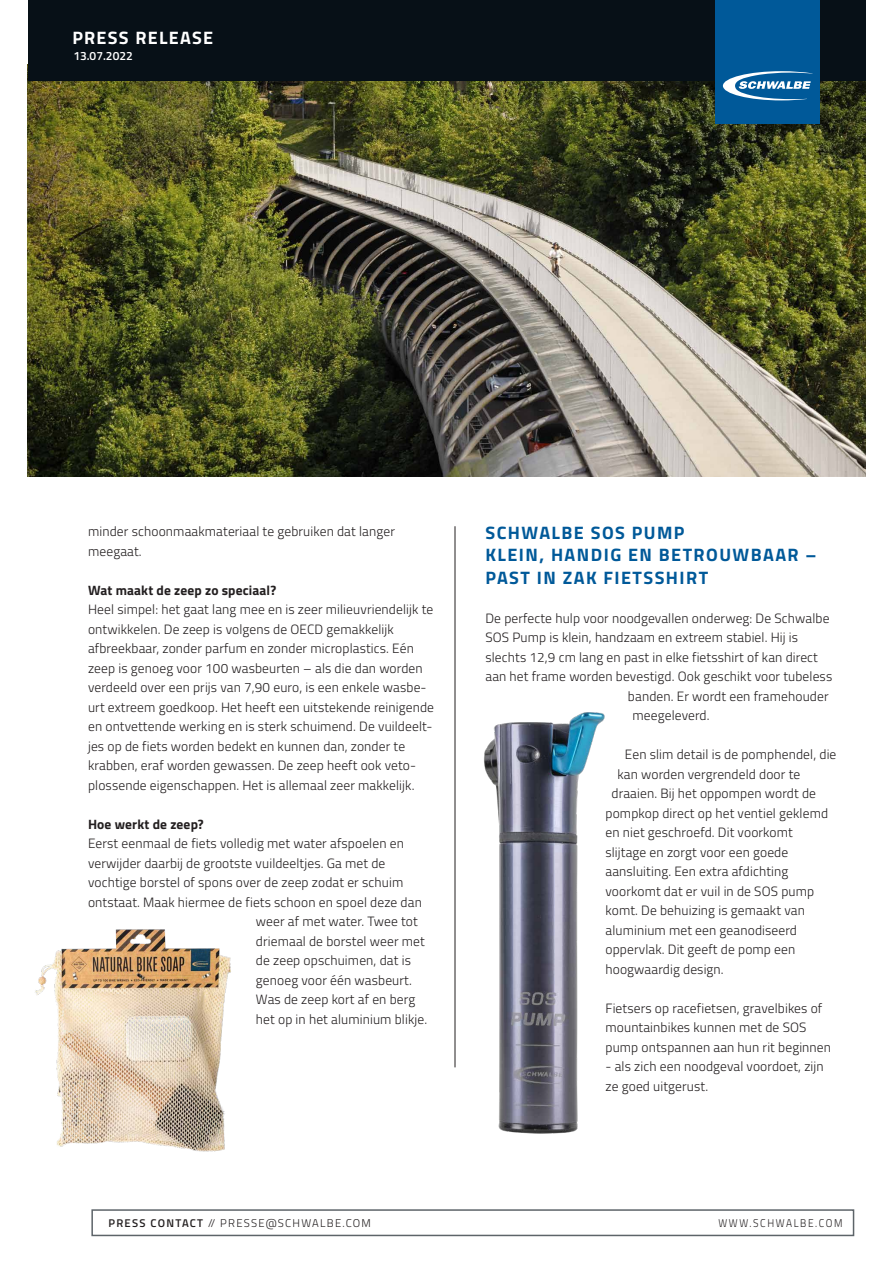
<style>
.page{position:relative;width:893px;height:1263px;background:#fff}
.page>*{position:absolute;margin:0;border:0;box-sizing:border-box;transform-origin:0 0}
.t1{font:700 18px/22.5px "Titillium";letter-spacing:.08em;color:#005999}
.t2{font:700 18px "Titillium";letter-spacing:.07em;color:#fff}
.t3{font:300 13.5px/19.5px "Titillium";letter-spacing:.01em;color:#231f20}
.t4{font:700 13.5px "Titillium";letter-spacing:.01em;color:#231f20}
.t5{font:600 12px "Titillium";color:#fff}
.t6{font:300 11.25px "Titillium";letter-spacing:.11em;color:#231f20}
.t7{font:300 11.25px "Titillium";letter-spacing:.16em;color:#231f20;scale:.9 1}
.s1{font-weight:600}
</style>
<div class="page">
<img style="left:28px;top:81px;width:837px;height:395px">
<div style="left:28px;top:0;width:837px;height:81px;background:#071017"></div>
<div style="left:715px;top:0;width:105px;height:123px;background:#005999"></div>
<svg style="left:723px;top:71px;width:89px;height:29px"></svg>
<img style="left:454px;top:695px;width:151px;height:439px">
<img style="left:35px;top:929px;width:196px;height:223px">
<hr style="left:455px;top:526px;width:1px;height:541px;background:#231f20">
<div style="left:91px;top:1209px;width:763px;height:27px;background:#fff;border:2px solid #5d6469"></div>
<h1 class="t2" style="left:72px;top:24px;width:142px">PRESS RELEASE</h1>
<p class="t5" style="left:73px;top:47px;width:61px">13.07.2022</p>
<p class="t3" style="left:88px;top:521px;width:308px">minder schoonmaakmateriaal te gebruiken dat langer meegaat.</p>
<p class="t4" style="left:88px;top:580px;width:190px">Wat maakt de zeep zo speciaal?</p>
<p class="t3" style="left:88px;top:599px;width:347px">Heel simpel: het gaat lang mee en is zeer milieuvriendelijk te ontwikkelen. De zeep is volgens de OECD gemakkelijk afbreekbaar, zonder parfum en zonder microplastics. Eén zeep is genoeg voor 100 wasbeurten – als die dan worden verdeeld over een prijs van 7,90 euro, is een enkele wasbe&shy;urt extreem goedkoop. Het heeft een uitstekende reinigende en ontvettende werking en is sterk schuimend. De vuildeelt&shy;jes op de fiets worden bedekt en kunnen dan, zonder te krabben, eraf worden gewassen. De zeep heeft ook veto&shy;plossende eigenschappen. Het is allemaal zeer makkelijk.</p>
<p class="t4" style="left:88px;top:814px;width:117px">Hoe werkt de zeep?</p>
<p class="t3" style="left:88px;top:833px;width:317px">Eerst eenmaal de fiets volledig met water afspoelen en</p>
<p class="t3" style="left:88px;top:853px;width:299px">verwijder daarbij de grootste vuildeeltjes. Ga met de</p>
<p class="t3" style="left:88px;top:872px;width:317px">vochtige borstel of spons over de zeep zodat er schuim</p>
<p class="t3" style="left:88px;top:892px;width:335px">ontstaat. Maak hiermee de fiets schoon en spoel deze dan</p>
<p class="t3" style="left:256px;top:911px;width:163px">weer af met water. Twee tot</p>
<p class="t3" style="left:256px;top:931px;width:170px">driemaal de borstel weer met</p>
<p class="t3" style="left:256px;top:950px;width:156px">de zeep opschuimen, dat is</p>
<p class="t3" style="left:256px;top:970px;width:157px">genoeg voor één wasbeurt.</p>
<p class="t3" style="left:256px;top:989px;width:161px">Was de zeep kort af en berg</p>
<p class="t3" style="left:256px;top:1009px;width:173px">het op in het aluminium blikje.</p>
<h1 class="t1" style="left:485px;top:520px;width:333px">SCHWALBE SOS PUMP<br>KLEIN, HANDIG EN BETROUWBAAR –<br>PAST IN ZAK FIETSSHIRT</h1>
<p class="t3" style="left:485px;top:607px;width:346px">De perfecte hulp voor noodgevallen onderweg: De Schwalbe</p>
<p class="t3" style="left:485px;top:627px;width:314px">SOS Pump is klein, handzaam en extreem stabiel. Hij is</p>
<p class="t3" style="left:485px;top:646px;width:334px">slechts 12,9 cm lang en past in elke fietsshirt of kan direct</p>
<p class="t3" style="left:485px;top:666px;width:348px">aan het frame worden bevestigd. Ook geschikt voor tubeless</p>
<p class="t3" style="left:628px;top:685px;width:202px">banden. Er wordt een framehouder</p>
<p class="t3" style="left:632px;top:705px;width:79px">meegeleverd.</p>
<p class="t3" style="left:625px;top:744px;width:213px">Een slim detail is de pomphendel, die</p>
<p class="t3" style="left:617px;top:763px;width:184px">kan worden vergrendeld door te</p>
<p class="t3" style="left:611px;top:783px;width:206px">draaien. Bij het oppompen wordt de</p>
<p class="t3" style="left:605px;top:802px;width:224px">pompkop direct op het ventiel geklemd</p>
<p class="t3" style="left:605px;top:822px;width:189px">en niet geschroefd. Dit voorkomt</p>
<p class="t3" style="left:605px;top:841px;width:184px">slijtage en zorgt voor een goede</p>
<p class="t3" style="left:605px;top:861px;width:184px">aansluiting. Een extra afdichting</p>
<p class="t3" style="left:605px;top:880px;width:210px">voorkomt dat er vuil in de SOS pump</p>
<p class="t3" style="left:605px;top:900px;width:201px">komt. De behuizing is gemaakt van</p>
<p class="t3" style="left:605px;top:919px;width:193px">aluminium met een geanodiseerd</p>
<p class="t3" style="left:605px;top:939px;width:191px">oppervlak. Dit geeft de pomp een</p>
<p class="t3" style="left:605px;top:958px;width:120px">hoogwaardig design.</p>
<p class="t3" style="left:605px;top:997px;width:227px">Fietsers op racefietsen, gravelbikes of mountainbikes kunnen met de SOS pump ontspannen aan hun rit beginnen</p>
<p class="t3" style="left:605px;top:1056px;width:220px">- als zich een noodgeval voordoet, zijn ze goed uitgerust.</p>
<p class="t6" style="left:108px;top:1215px;width:264px"><span class="s1">PRESS CONTACT</span> // PRESSE@SCHWALBE.COM</p>
<p class="t7" style="left:718px;top:1215px;width:139px">WWW.SCHWALBE.COM</p>
</div>
